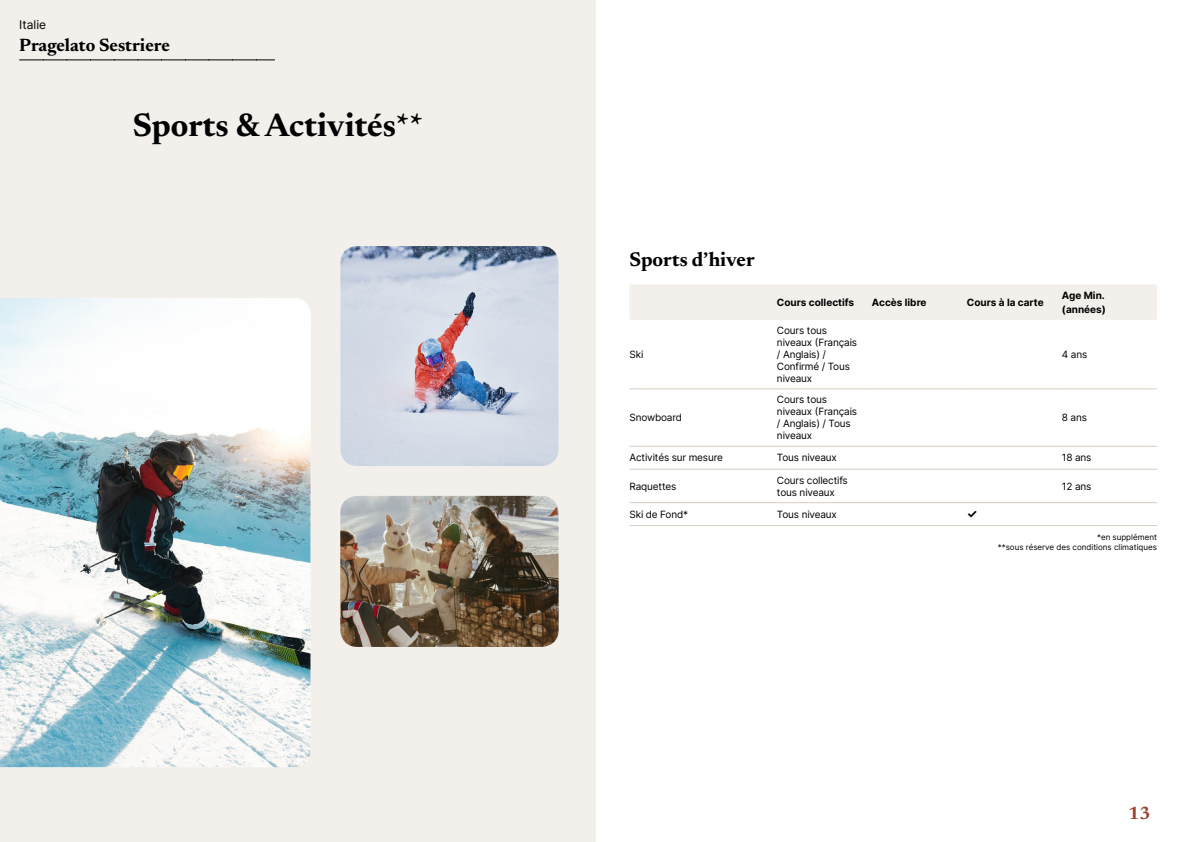
<style>
.page{position:relative;width:1191px;height:842px;background:#fff}
.page>*{position:absolute;margin:0;border:0;box-sizing:border-box;transform-origin:0 0}
.t1{font:700 33px "Newsreader 24 pt";color:#000}
.t2{font:700 20px "Newsreader 24 pt";color:#000}
.t3{font:700 18px "Newsreader 24 pt";color:#000}
.t4{font:700 18px "Newsreader 24 pt";color:#9d432c}
.t5{font:12px "Inter";color:#000}
.t6{font:700 12px "Inter";color:#000}
.t7{font:10px/12px "Inter";letter-spacing:-.015em;color:#000}
.t8{font:700 10px/14px "Inter";color:#000}
.t9{font:8px/9.6px "Inter";color:#000;text-align:right}
</style>
<div class="page">
<div style="left:0;top:0;width:595px;height:842px;background:#f3f0ec"></div>
<img style="left:340px;top:246px;width:218px;height:220px">
<img style="left:0;top:298px;width:310px;height:469px">
<img style="left:340px;top:496px;width:218px;height:151px">
<svg style="left:20px;top:60px;width:255px;height:1px"></svg>
<div style="left:630px;top:284px;width:527px;height:36px;background:#f3f0ec"></div>
<hr style="left:629px;top:388px;width:148px;height:1px;background:#d7cdc1">
<hr style="left:777px;top:388px;width:95px;height:1px;background:#d7cdc1">
<hr style="left:872px;top:388px;width:95px;height:1px;background:#d7cdc1">
<hr style="left:967px;top:388px;width:95px;height:1px;background:#d7cdc1">
<hr style="left:1062px;top:388px;width:95px;height:1px;background:#d7cdc1">
<hr style="left:629px;top:446px;width:148px;height:1px;background:#d7cdc1">
<hr style="left:777px;top:446px;width:95px;height:1px;background:#d7cdc1">
<hr style="left:872px;top:446px;width:95px;height:1px;background:#d7cdc1">
<hr style="left:967px;top:446px;width:95px;height:1px;background:#d7cdc1">
<hr style="left:1062px;top:446px;width:95px;height:1px;background:#d7cdc1">
<hr style="left:629px;top:469px;width:148px;height:1px;background:#d7cdc1">
<hr style="left:777px;top:469px;width:95px;height:1px;background:#d7cdc1">
<hr style="left:872px;top:469px;width:95px;height:1px;background:#d7cdc1">
<hr style="left:967px;top:469px;width:95px;height:1px;background:#d7cdc1">
<hr style="left:1062px;top:469px;width:95px;height:1px;background:#d7cdc1">
<hr style="left:629px;top:502px;width:148px;height:1px;background:#d7cdc1">
<hr style="left:777px;top:502px;width:95px;height:1px;background:#d7cdc1">
<hr style="left:872px;top:502px;width:95px;height:1px;background:#d7cdc1">
<hr style="left:967px;top:502px;width:95px;height:1px;background:#d7cdc1">
<hr style="left:1062px;top:502px;width:95px;height:1px;background:#d7cdc1">
<hr style="left:629px;top:525px;width:148px;height:1px;background:#d7cdc1">
<hr style="left:777px;top:525px;width:95px;height:1px;background:#d7cdc1">
<hr style="left:872px;top:525px;width:95px;height:1px;background:#d7cdc1">
<hr style="left:967px;top:525px;width:95px;height:1px;background:#d7cdc1">
<hr style="left:1062px;top:525px;width:95px;height:1px;background:#d7cdc1">
<p class="t5" style="left:19px;top:15px;width:28px">Italie</p>
<h3 class="t3" style="left:19px;top:32px;width:152px">Pragelato Sestriere</h3>
<h1 class="t1" style="left:133px;top:101px;width:292px">Sports &amp; Activités**</h1>
<h2 class="t2" style="left:629px;top:245px;width:127px">Sports d’hiver</h2>
<p class="t7" style="left:629px;top:348px;width:15px">Ski</p>
<p class="t7" style="left:629px;top:411px;width:54px">Snowboard</p>
<p class="t8" style="left:777px;top:295px;width:79px">Cours collectifs</p>
<p class="t8" style="left:872px;top:295px;width:56px">Accès libre</p>
<p class="t8" style="left:967px;top:295px;width:78px">Cours à la carte</p>
<p class="t8" style="left:1062px;top:288px;width:45px">Age Min. (années)</p>
<p class="t7" style="left:777px;top:324px;width:82px">Cours tous niveaux (Français / Anglais) /<br>Confirmé / Tous niveaux</p>
<p class="t7" style="left:777px;top:393px;width:82px">Cours tous niveaux (Français / Anglais) / Tous niveaux</p>
<p class="t7" style="left:1062px;top:348px;width:27px">4 ans</p>
<p class="t7" style="left:1062px;top:411px;width:27px">8 ans</p>
<p class="t7" style="left:629px;top:452px;width:95px">Activités sur mesure</p>
<p class="t7" style="left:777px;top:452px;width:62px">Tous niveaux</p>
<p class="t7" style="left:1062px;top:452px;width:31px">18 ans</p>
<p class="t7" style="left:629px;top:480px;width:48px">Raquettes</p>
<p class="t7" style="left:777px;top:474px;width:72px">Cours collectifs tous niveaux</p>
<p class="t7" style="left:1062px;top:480px;width:31px">12 ans</p>
<p class="t7" style="left:629px;top:508px;width:60px">Ski de Fond*</p>
<p class="t7" style="left:777px;top:508px;width:62px">Tous niveaux</p>
<p class="t6" style="left:967px;top:505px;width:12px">✓</p>
<p class="t9" style="left:997px;top:532px;width:161px">*en supplément<br>**sous réserve des conditions climatiques</p>
<h3 class="t4" style="left:1128px;top:800px;width:24px">13</h3>
</div>
